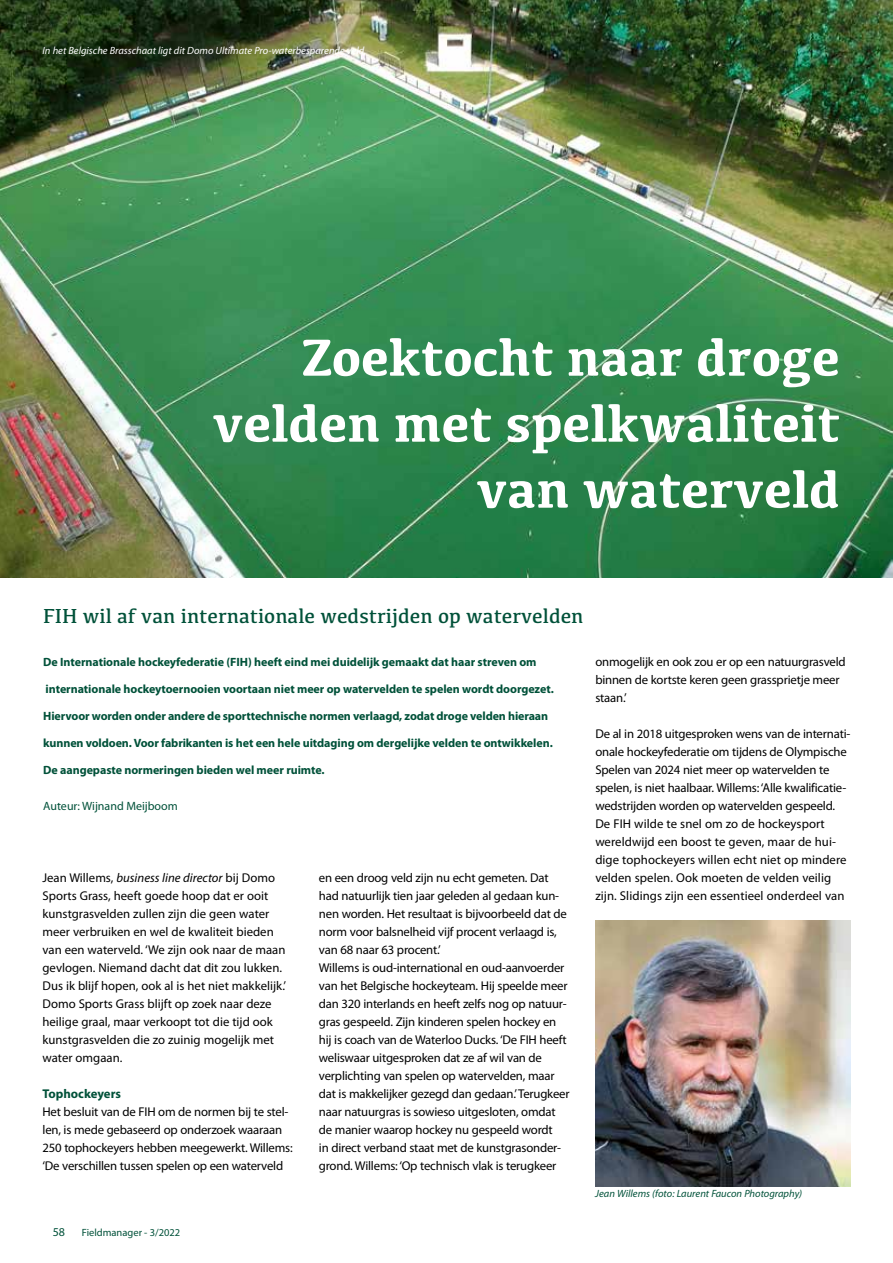
<style>
.page{position:relative;width:893px;height:1263px;background:#fff}
.page>*{position:absolute;margin:0;border:0;box-sizing:border-box;transform-origin:0 0}
.t1{font:700 54px/66px "Kefa";color:#fff;text-align:right}
.t2{font:21px "Kefa";color:#005139}
.t3{font:12.75px/18px "Myriad Pro";letter-spacing:-.015em;color:#000}
.t4{font:700 12.75px "Myriad Pro";color:#005139}
.t5{font:700 12px "Myriad Pro";letter-spacing:-.005em;color:#005139}
.t6{font:12px "Myriad Pro";color:#005139}
.t7{font:italic 10.5px "Myriad Pro";color:#fff}
.t8{font:italic 10.5px "Myriad Pro";color:#005139}
.t9{font:10.5px "Myriad Pro";color:#005139}
.s1{font-style:italic}
</style>
<div class="page">
<img style="left:0;top:0;width:893px;height:577px">
<img style="left:595px;top:920px;width:255px;height:266px">
<p class="t7" style="left:43px;top:44px;width:325px">In het Belgische Brasschaat ligt dit Domo Ultimate Pro-waterbesparende veld.</p>
<h1 class="t1" style="left:213px;top:322px;width:628px">Zoektocht naar droge velden met spelkwaliteit van waterveld</h1>
<h2 class="t2" style="left:43px;top:603px;width:542px">FIH wil af van internationale wedstrijden op watervelden</h2>
<p class="t5" style="left:43px;top:654px;width:495px">De Internationale hockeyfederatie (FIH) heeft eind mei duidelijk gemaakt dat haar streven om</p>
<p class="t5" style="left:46px;top:681px;width:510px">internationale hockeytoernooien voortaan niet meer op watervelden te spelen wordt doorgezet.</p>
<p class="t5" style="left:43px;top:708px;width:506px">Hiervoor worden onder andere de sporttechnische normen verlaagd, zodat droge velden hieraan</p>
<p class="t5" style="left:43px;top:735px;width:511px">kunnen voldoen. Voor fabrikanten is het een hele uitdaging om dergelijke velden te ontwikkelen.</p>
<p class="t5" style="left:43px;top:762px;width:283px">De aangepaste normeringen bieden wel meer ruimte.</p>
<p class="t6" style="left:43px;top:799px;width:136px">Auteur: Wijnand Meijboom</p>
<p class="t3" style="left:43px;top:869px;width:245px">Jean Willems, <span class="s1">business line director</span> bij Domo Sports Grass, heeft goede hoop dat er ooit kunstgrasvelden zullen zijn die geen water meer verbruiken en wel de kwaliteit bieden van een waterveld. ‘We zijn ook naar de maan gevlogen. Niemand dacht dat dit zou lukken.<br>Dus ik blijf hopen, ook al is het niet makkelijk.’ Domo Sports Grass blijft op zoek naar deze heilige graal, maar verkoopt tot die tijd ook kunstgrasvelden die zo zuinig mogelijk met water omgaan.</p>
<p class="t4" style="left:43px;top:1085px;width:80px">Tophockeyers</p>
<p class="t3" style="left:43px;top:1103px;width:252px">Het besluit van de FIH om de normen bij te stel&shy;len, is mede gebaseerd op onderzoek waaraan 250 tophockeyers hebben meegewerkt. Willems: ‘De verschillen tussen spelen op een waterveld</p>
<p class="t6" style="left:53px;top:1224px;width:14px">58</p>
<p class="t9" style="left:82px;top:1226px;width:100px">Fieldmanager - 3/2022</p>
<p class="t3" style="left:319px;top:869px;width:252px">en een droog veld zijn nu echt gemeten. Dat had natuurlijk tien jaar geleden al gedaan kun&shy;nen worden. Het resultaat is bijvoorbeeld dat de norm voor balsnelheid vijf procent verlaagd is, van 68 naar 63 procent.’<br>Willems is oud-international en oud-aanvoerder van het Belgische hockeyteam. Hij speelde meer dan 320 interlands en heeft zelfs nog op natuur&shy;gras gespeeld. Zijn kinderen spelen hockey en hij is coach van de Waterloo Ducks. ‘De FIH heeft weliswaar uitgesproken dat ze af wil van de verplichting van spelen op watervelden, maar dat is makkelijker gezegd dan gedaan.’ Terugkeer naar natuurgras is sowieso uitgesloten, omdat de manier waarop hockey nu gespeeld wordt<br>in direct verband staat met de kunstgrasonder&shy;grond. Willems: ‘Op technisch vlak is terugkeer</p>
<p class="t3" style="left:595px;top:653px;width:252px">onmogelijk en ook zou er op een natuurgrasveld binnen de kortste keren geen grassprietje meer staan.’</p>
<p class="t3" style="left:595px;top:725px;width:257px">De al in 2018 uitgesproken wens van de internati&shy;onale hockeyfederatie om tijdens de Olympische Spelen van 2024 niet meer op watervelden te spelen, is niet haalbaar. Willems: ‘Alle kwalificatie&shy;wedstrijden worden op watervelden gespeeld.<br>De FIH wilde te snel om zo de hockeysport wereldwijd een boost te geven, maar de hui&shy;dige tophockeyers willen echt niet op mindere velden spelen. Ook moeten de velden veilig zijn. Slidings zijn een essentieel onderdeel van</p>
<p class="t8" style="left:595px;top:1187px;width:208px">Jean Willems (foto: Laurent Faucon Photography)</p>
</div>
